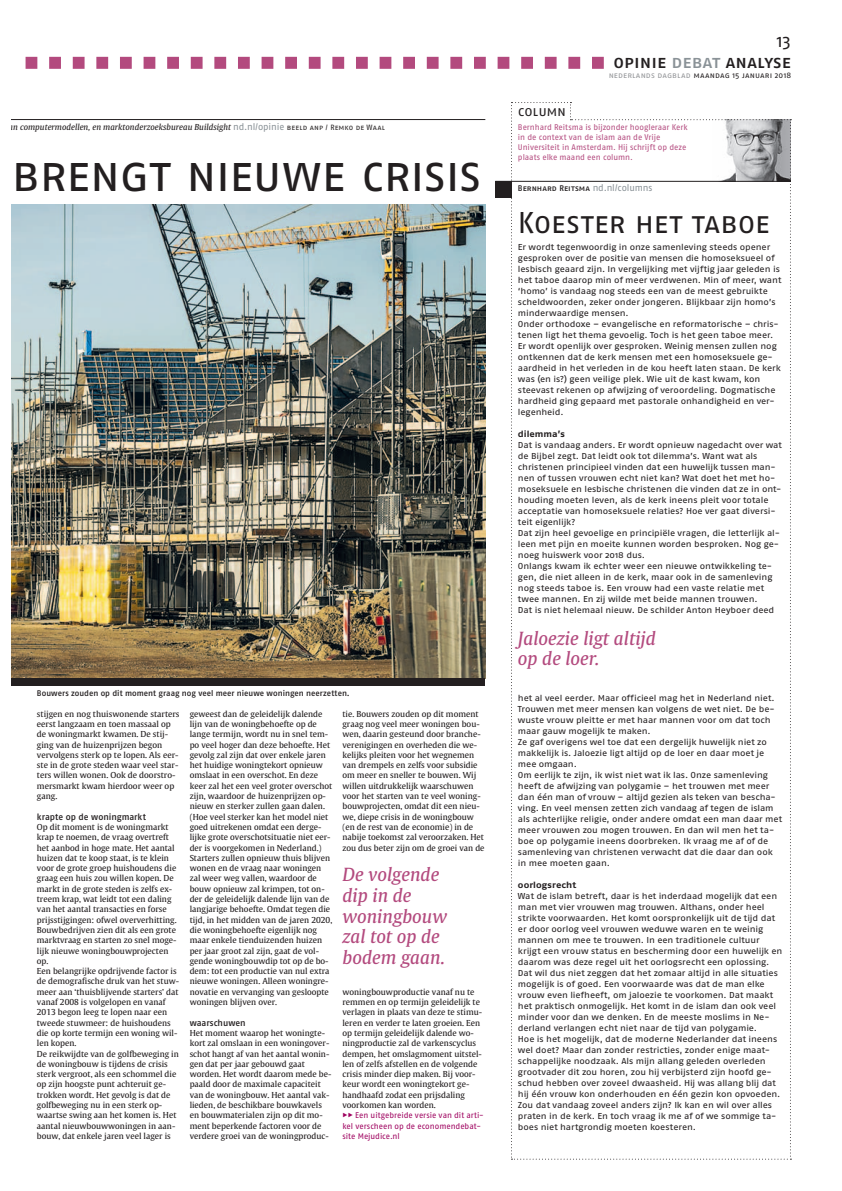
<style>
.page{position:relative;width:842px;height:1191px;background:#fff}
.page>*{position:absolute;margin:0;border:0;box-sizing:border-box;transform-origin:0 0}
.t1{font:50px "Fago Pro";letter-spacing:-.025em;color:#231f20}
.t2{font:30px "Fago Pro";letter-spacing:-.015em;color:#231f20}
.t3{font:italic 18px/20.6px "Gulliver";color:#b34a7e}
.t4{font:500 18px/20.6px "Fago Pro";color:#231f20;text-align:right}
.t5{font:14px "Fago Pro";letter-spacing:-.015em;color:#231f20}
.t6{font:500 9px "Fago Pro";color:#231f20}
.t7{font:700 8.8px "Fago Pro Extd";letter-spacing:.005em;color:#231f20}
.t8{font:8.6px/11px "Fago Pro Extd";letter-spacing:-.01em;color:#231f20}
.t9{font:8.2px/10.3px "Gulliver";color:#231f20}
.t10{font:8.2px/10.3px "Fago Pro";color:#b34a7e}
.t11{font:500 8.2px "Fago Pro";letter-spacing:.005em;color:#231f20}
.t12{font:italic 8.2px "Gulliver";color:#231f20}
.t13{font:8.2px/10.3px "Fago Pro";color:#9e015e}
.t14{font:8.1px "Fago Pro";letter-spacing:.01em;color:#231f20}
.s1{font-family:"Fago Pro";font-style:normal;font-size:9.5px;color:#8a9297}
.s2{font-family:"Fago Pro";font-style:normal;font-size:7.6px}
.s3{font-weight:500}
.s4{font-weight:400}
.s5{color:#8a9297}
.s6{color:#939598}
.s7{font-weight:400;font-size:9.5px;color:#8a9297}
</style>
<div class="page">
<svg style="left:26px;top:57px;width:578px;height:12px"></svg>
<img style="left:11px;top:205px;width:474px;height:473px">
<div style="left:11px;top:678px;width:474px;height:8px;background:#231f20"></div>
<hr style="left:11px;top:119px;width:474px;height:1px;background:#231f20">
<svg style="left:511px;top:102px;width:280px;height:1058px"></svg>
<hr style="left:495px;top:181px;width:296px;height:1px;background:#231f20">
<div style="left:495px;top:181px;width:17px;height:17px;background:#231f20"></div>
<p class="t12" style="left:9px;top:122px;width:378px">an computermodellen, en marktonderzoeksbureau Buildsight <span class="s1">nd.nl/opinie</span> <span class="s2">beeld anp / Remko de Waal</span></p>
<h1 class="t1" style="left:11px;top:155px;width:472px">brengt nieuwe crisis</h1>
<p class="t11" style="left:37px;top:690px;width:314px">Bouwers zouden op dit moment graag nog veel meer nieuwe woningen neerzetten.</p>
<p class="t9" style="left:37px;top:709px;width:144px">stijgen en nog thuiswonende starters eerst langzaam en toen massaal op de woningmarkt kwamen. De stij&shy;ging van de huizenprijzen begon vervolgens sterk op te lopen. Als eer&shy;ste in de grote steden waar veel star&shy;ters willen wonen. Ook de doorstro&shy;mersmarkt kwam hierdoor weer op gang.</p>
<p class="t6" style="left:37px;top:813px;width:111px">krapte op de woningmarkt</p>
<p class="t9" style="left:37px;top:822px;width:144px">Op dit moment is de woningmarkt krap te noemen, de vraag overtreft het aanbod in hoge mate. Het aantal huizen dat te koop staat, is te klein voor de grote groep huishoudens die graag een huis zou willen kopen. De markt in de grote steden is zelfs ex&shy;treem krap, wat leidt tot een daling van het aantal transacties en forse prijsstijgingen: ofwel oververhitting.<br>Bouwbedrijven zien dit als een grote marktvraag en starten zo snel moge&shy;lijk nieuwe woningbouwprojecten op.<br>Een belangrijke opdrijvende factor is de demografische druk van het stuw&shy;meer aan ‘thuisblijvende starters’ dat vanaf 2008 is volgelopen en vanaf 2013 begon leeg te lopen naar een tweede stuwmeer: de huishoudens die op korte termijn een woning wil&shy;len kopen.<br>De reikwijdte van de golfbeweging in de woningbouw is tijdens de crisis sterk vergroot, als een schommel die op zijn hoogste punt achteruit ge&shy;trokken wordt. Het gevolg is dat de golfbeweging nu in een sterk op&shy;waartse swing aan het komen is. Het aantal nieuwbouwwoningen in aan&shy;bouw, dat enkele jaren veel lager is</p>
<p class="t9" style="left:190px;top:709px;width:144px">geweest dan de geleidelijk dalende lijn van de woningbehoefte op de lange termijn, wordt nu in snel tem&shy;po veel hoger dan deze behoefte. Het gevolg zal zijn dat over enkele jaren het huidige woningtekort opnieuw omslaat in een overschot. En deze keer zal het een veel groter overschot zijn, waardoor de huizenprijzen op&shy;nieuw en sterker zullen gaan dalen. (Hoe veel sterker kan het model niet goed uitrekenen omdat een derge&shy;lijke grote overschotsituatie niet eer&shy;der is voorgekomen in Nederland.)<br>Starters zullen opnieuw thuis blijven wonen en de vraag naar woningen zal weer weg vallen, waardoor de bouw opnieuw zal krimpen, tot on&shy;der de geleidelijk dalende lijn van de langjarige behoefte. Omdat tegen die tijd, in het midden van de jaren 2020, die woningbehoefte eigenlijk nog maar enkele tienduizenden huizen per jaar groot zal zijn, gaat de vol&shy;gende woningbouwdip tot op de bo&shy;dem: tot een productie van nul extra nieuwe woningen. Alleen woningre&shy;novatie en vervanging van gesloopte woningen blijven over.</p>
<p class="t6" style="left:190px;top:1019px;width:58px">waarschuwen</p>
<p class="t9" style="left:190px;top:1028px;width:143px">Het moment waarop het woningte&shy;kort zal omslaan in een woningover&shy;schot hangt af van het aantal wonin&shy;gen dat per jaar gebouwd gaat worden. Het wordt daarom mede be&shy;paald door de maximale capaciteit van de woningbouw. Het aantal vak&shy;lieden, de beschikbare bouwkavels en bouwmaterialen zijn op dit mo&shy;ment beperkende factoren voor de verdere groei van de woningproduc-</p>
<p class="t9" style="left:342px;top:709px;width:144px">tie. Bouwers zouden op dit moment graag nog veel meer woningen bou&shy;wen, daarin gesteund door branche&shy;verenigingen en overheden die we&shy;kelijks pleiten voor het wegnemen van drempels en zelfs voor subsidie om meer en sneller te bouwen. Wij willen uitdrukkelijk waarschuwen voor het starten van te veel woning&shy;bouwprojecten, omdat dit een nieu&shy;we, diepe crisis in de woningbouw (en de rest van de economie) in de nabije toekomst zal veroorzaken. Het zou dus beter zijn om de groei van de</p>
<h3 class="t3" style="left:342px;top:865px;width:106px">De volgende dip in de woningbouw zal tot op de bodem gaan.</h3>
<p class="t9" style="left:342px;top:987px;width:141px">woningbouwproductie vanaf nu te remmen en op termijn geleidelijk te verlagen in plaats van deze te stimu&shy;leren en verder te laten groeien. Een op termijn geleidelijk dalende wo&shy;ningproductie zal de varkenscyclus dempen, het omslagmoment uitstel&shy;len of zelfs afstellen en de volgende crisis minder diep maken. Bij voor&shy;keur wordt een woningtekort ge&shy;handhaafd zodat een prijsdaling voorkomen kan worden.</p>
<p class="t13" style="left:342px;top:1111px;width:143px"><span class="s3">▶</span>▶ Een uitgebreide versie van dit arti&shy;kel verscheen op de economendebat&shy;site Mejudice.nl</p>
<h3 class="t4" style="left:614px;top:32px;width:179px"><span class="s4">13<br></span>opinie <span class="s5">debat</span> analyse</h3>
<p class="t14" style="left:609px;top:72px;width:184px"><span class="s6">nederlands dagblad</span> maandag 15 januari 2018</p>
<h3 class="t5" style="left:518px;top:106px;width:50px">column</h3>
<p class="t10" style="left:518px;top:122px;width:171px">Bernhard Reitsma is bijzonder hoogleraar Kerk in de context van de islam aan de Vrije Universiteit in Amsterdam. Hij schrijft op deze plaats elke maand een column.</p>
<p class="t11" style="left:518px;top:185px;width:136px">Bernhard Reitsma <span class="s7">nd.nl/columns</span></p>
<h2 class="t2" style="left:518px;top:211px;width:253px">Koester het taboe</h2>
<p class="t8" style="left:518px;top:242px;width:265px">Er wordt tegenwoordig in onze samenleving steeds opener gesproken over de positie van mensen die homoseksueel of lesbisch geaard zijn. In vergelijking met vijftig jaar geleden is het taboe daarop min of meer verdwenen. Min of meer, want ‘homo’ is vandaag nog steeds een van de meest gebruikte scheldwoorden, zeker onder jongeren. Blijkbaar zijn homo’s minderwaardige mensen.<br>Onder orthodoxe – evangelische en reformatorische – chris&shy;tenen ligt het thema gevoelig. Toch is het geen taboe meer.<br>Er wordt openlijk over gesproken. Weinig mensen zullen nog ontkennen dat de kerk mensen met een homoseksuele ge&shy;aardheid in het verleden in de kou heeft laten staan. De kerk was (en is?) geen veilige plek. Wie uit de kast kwam, kon steevast rekenen op afwijzing of veroordeling. Dogmatische hardheid ging gepaard met pastorale onhandigheid en ver&shy;legenheid.</p>
<p class="t7" style="left:518px;top:429px;width:49px">dilemma’s</p>
<p class="t8" style="left:518px;top:440px;width:266px">Dat is vandaag anders. Er wordt opnieuw nagedacht over wat de Bijbel zegt. Dat leidt ook tot dilemma’s. Want wat als christenen principieel vinden dat een huwelijk tussen man&shy;nen of tussen vrouwen echt niet kan? Wat doet het met ho&shy;moseksuele en lesbische christenen die vinden dat ze in ont&shy;houding moeten leven, als de kerk ineens pleit voor totale acceptatie van homoseksuele relaties? Hoe ver gaat diversi&shy;teit eigenlijk?<br>Dat zijn heel gevoelige en principiële vragen, die letterlijk al&shy;leen met pijn en moeite kunnen worden besproken. Nog ge&shy;noeg huiswerk voor 2018 dus.<br>Onlangs kwam ik echter weer een nieuwe ontwikkeling te&shy;gen, die niet alleen in de kerk, maar ook in de samenleving nog steeds taboe is. Een vrouw had een vaste relatie met twee mannen. En zij wilde met beide mannen trouwen.<br>Dat is niet helemaal nieuw. De schilder Anton Heyboer deed</p>
<h3 class="t3" style="left:518px;top:628px;width:140px">Jaloezie ligt altijd op de loer.</h3>
<p class="t8" style="left:518px;top:693px;width:266px">het al veel eerder. Maar officieel mag het in Nederland niet.<br>Trouwen met meer mensen kan volgens de wet niet. De be&shy;wuste vrouw pleitte er met haar mannen voor om dat toch maar gauw mogelijk te maken.<br>Ze gaf overigens wel toe dat een dergelijk huwelijk niet zo makkelijk is. Jaloezie ligt altijd op de loer en daar moet je mee omgaan.<br>Om eerlijk te zijn, ik wist niet wat ik las. Onze samenleving heeft de afwijzing van polygamie – het trouwen met meer dan één man of vrouw – altijd gezien als teken van bescha&shy;ving. En veel mensen zetten zich vandaag af tegen de islam als achterlijke religie, onder andere omdat een man daar met meer vrouwen zou mogen trouwen. En dan wil men het ta&shy;boe op polygamie ineens doorbreken. Ik vraag me af of de samenleving van christenen verwacht dat die daar dan ook in mee moeten gaan.</p>
<p class="t7" style="left:518px;top:880px;width:60px">oorlogsrecht</p>
<p class="t8" style="left:518px;top:891px;width:266px">Wat de islam betreft, daar is het inderdaad mogelijk dat een man met vier vrouwen mag trouwen. Althans, onder heel strikte voorwaarden. Het komt oorspronkelijk uit de tijd dat er door oorlog veel vrouwen weduwe waren en te weinig mannen om mee te trouwen. In een traditionele cultuur krijgt een vrouw status en bescherming door een huwelijk en daarom was deze regel uit het oorlogsrecht een oplossing.<br>Dat wil dus niet zeggen dat het zomaar altijd in alle situaties mogelijk is of goed. Een voorwaarde was dat de man elke vrouw even liefheeft, om jaloezie te voorkomen. Dat maakt het praktisch onmogelijk. Het komt in de islam dan ook veel minder voor dan we denken. En de meeste moslims in Ne&shy;derland verlangen echt niet naar de tijd van polygamie.<br>Hoe is het mogelijk, dat de moderne Nederlander dat ineens wel doet? Maar dan zonder restricties, zonder enige maat&shy;schappelijke noodzaak. Als mijn allang geleden overleden grootvader dit zou horen, zou hij verbijsterd zijn hoofd ge&shy;schud hebben over zoveel dwaasheid. Hij was allang blij dat hij één vrouw kon onderhouden en één gezin kon opvoeden.<br>Zou dat vandaag zoveel anders zijn? Ik kan en wil over alles praten in de kerk. En toch vraag ik me af of we sommige ta&shy;boes niet hartgrondig moeten koesteren.</p>
</div>
